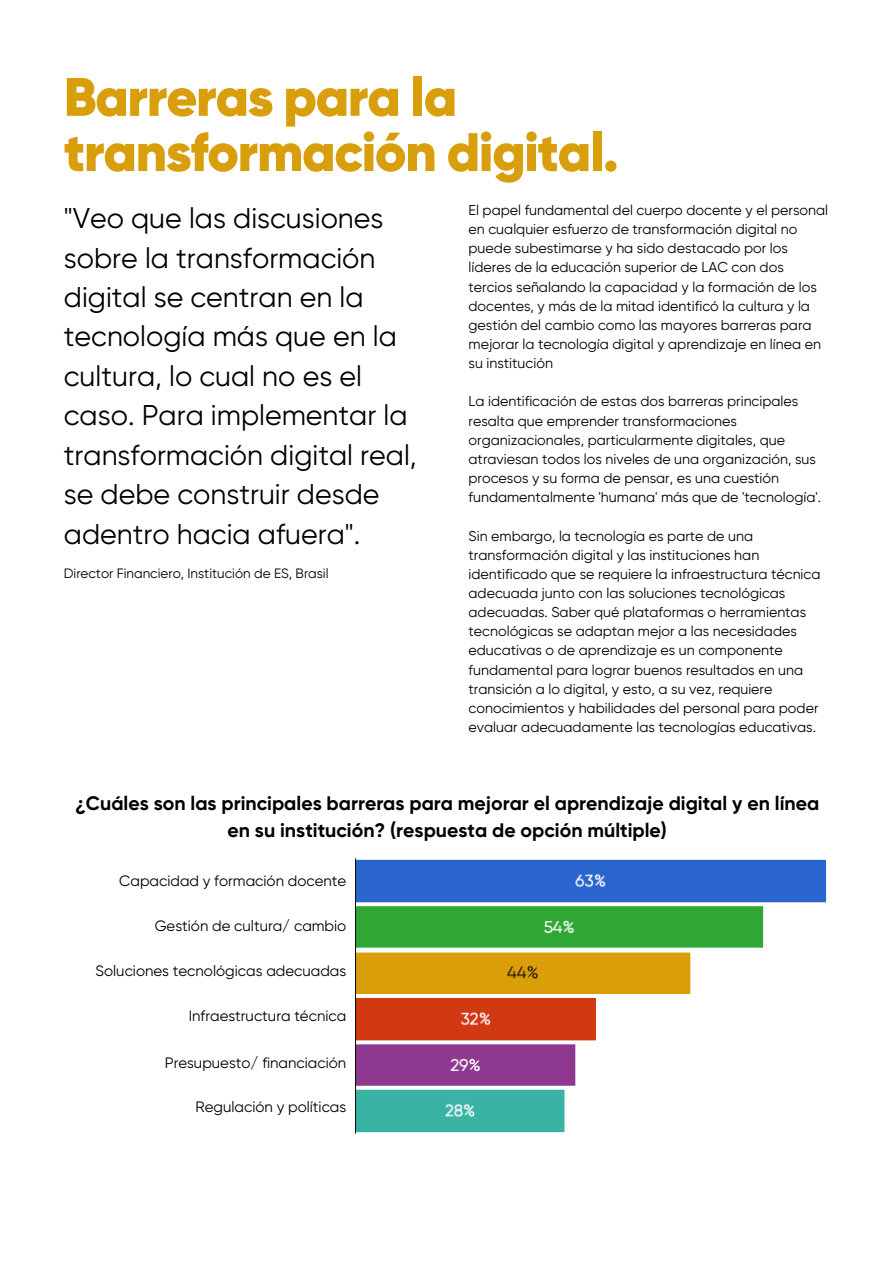
<style>
.page{position:relative;width:894px;height:1264px;background:#fff}
.page>*{position:absolute;margin:0;border:0;box-sizing:border-box;transform-origin:0 0}
.t1{font:900 54px/55.2px "Gilroy";letter-spacing:-.02em;color:#d99e0b}
.t2{font:28.5px/39.5px "Gilroy";color:#000}
.t3{font:700 19.5px/27px "Gilroy";color:#000;text-align:center}
.t4{font:15px "Gilroy";color:#000}
.t5{font:14.25px/19.2px "Gilroy";color:#000}
.t6{font:13.5px "Gilroy";color:#000}
</style>
<div class="page">
<img style="left:355px;top:857px;width:472px;height:278px">
<h1 class="t1" style="left:64px;top:69px;width:556px">Barreras para la transformación digital.</h1>
<p class="t5" style="left:468px;top:200px;width:361px">El papel fundamental del cuerpo docente y el personal en cualquier esfuerzo de transformación digital no puede subestimarse y ha sido destacado por los líderes de la educación superior de LAC con dos tercios señalando la capacidad y la formación de los docentes, y más de la mitad identificó la cultura y la gestión del cambio como las mayores barreras para mejorar la tecnología digital y aprendizaje en línea en su institución</p>
<p class="t5" style="left:468px;top:392px;width:354px">La identificación de estas dos barreras principales resalta que emprender transformaciones organizacionales, particularmente digitales, que atraviesan todos los niveles de una organización, sus procesos y su forma de pensar, es una cuestión fundamentalmente 'humana' más que de 'tecnología'.</p>
<p class="t5" style="left:468px;top:526px;width:353px">Sin embargo, la tecnología es parte de una transformación digital y las instituciones han identificado que se requiere la infraestructura técnica adecuada junto con las soluciones tecnológicas adecuadas. Saber qué plataformas o herramientas tecnológicas se adaptan mejor a las necesidades educativas o de aprendizaje es un componente fundamental para lograr buenos resultados en una transición a lo digital, y esto, a su vez, requiere conocimientos y habilidades del personal para poder evaluar adecuadamente las tecnologías educativas.</p>
<h2 class="t2" style="left:64px;top:199px;width:354px">"Veo que las discusiones sobre la transformación digital se centran en la tecnología más que en la cultura, lo cual no es el caso. Para implementar la transformación digital real, se debe construir desde adentro hacia afuera".</h2>
<p class="t6" style="left:64px;top:565px;width:266px">Director Financiero, Institución de ES, Brasil</p>
<h3 class="t3" style="left:75px;top:789px;width:745px">¿Cuáles son las principales barreras para mejorar el aprendizaje digital y en línea en su institución? (respuesta de opción múltiple)</h3>
<p class="t4" style="left:119px;top:872px;width:228px">Capacidad y formación docente</p>
<p class="t4" style="left:155px;top:916px;width:193px">Gestión de cultura/ cambio</p>
<p class="t4" style="left:95px;top:962px;width:252px">Soluciones tecnológicas adecuadas</p>
<p class="t4" style="left:189px;top:1007px;width:159px">Infraestructura técnica</p>
<p class="t4" style="left:165px;top:1054px;width:183px">Presupuesto/ financiación</p>
<p class="t4" style="left:195px;top:1098px;width:152px">Regulación y políticas</p>
</div>
